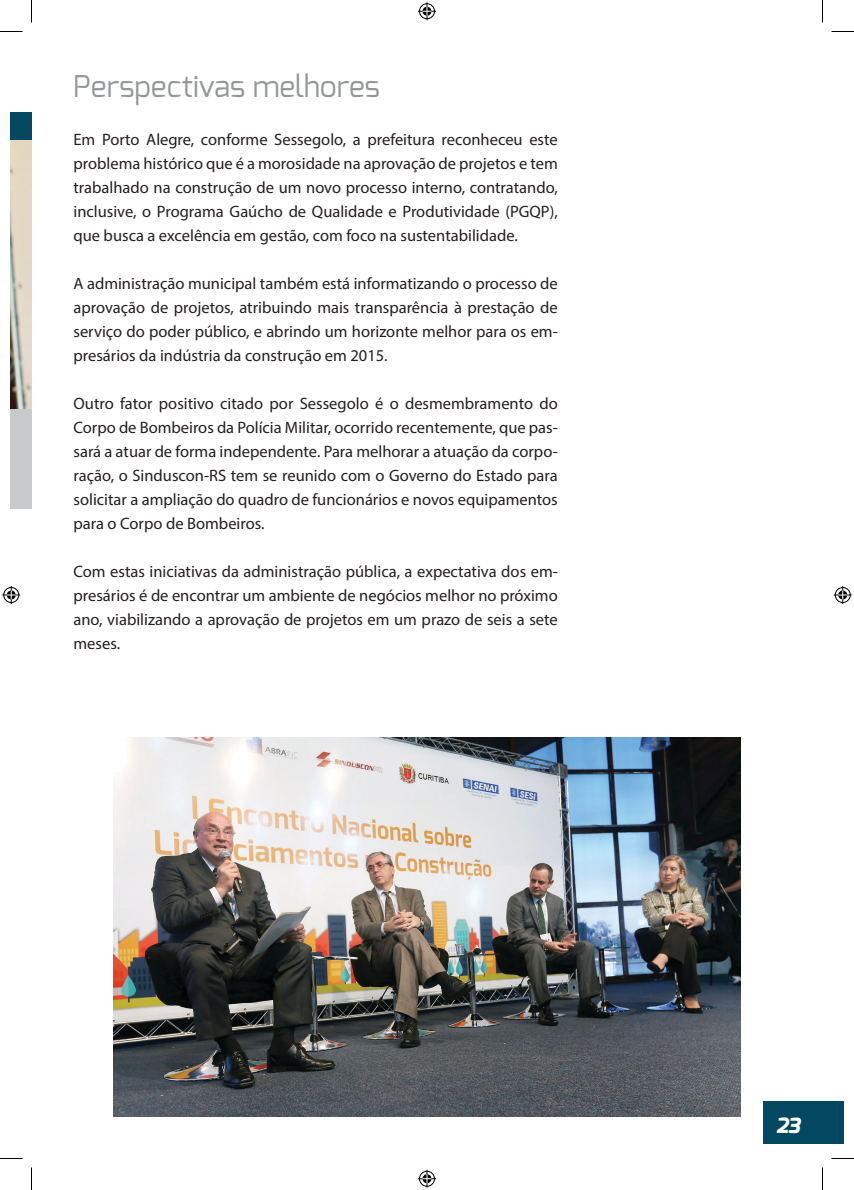
<style>
.page{position:relative;width:854px;height:1190px;background:#fff}
.page>*{position:absolute;margin:0;border:0;box-sizing:border-box;transform-origin:0 0}
.t1{font:30px "Exo";color:#949698}
.t2{font:italic 800 21px "Exo";color:#fff}
.t3{font:16.5px/24px "Myriad Pro";color:#231f20;text-align:justify}
</style>
<div class="page">
<div style="left:10px;top:325px;width:22px;height:184px;background:#c7c9cb"></div>
<img style="left:10px;top:140px;width:22px;height:268px">
<img style="left:113px;top:738px;width:627px;height:378px">
<div style="left:763px;top:1101px;width:81px;height:42px;background:#034860"></div>
<div style="left:10px;top:113px;width:22px;height:27px;background:#034860"></div>
<svg style="left:0;top:31px;width:22px;height:1px"></svg>
<svg style="left:831px;top:31px;width:23px;height:1px"></svg>
<svg style="left:0;top:1158px;width:22px;height:1px"></svg>
<svg style="left:831px;top:1158px;width:23px;height:1px"></svg>
<svg style="left:31px;top:0;width:1px;height:22px"></svg>
<svg style="left:31px;top:1167px;width:1px;height:23px"></svg>
<svg style="left:822px;top:0;width:1px;height:22px"></svg>
<svg style="left:822px;top:1167px;width:1px;height:23px"></svg>
<svg style="left:418px;top:2px;width:18px;height:18px"></svg>
<svg style="left:418px;top:1170px;width:18px;height:18px"></svg>
<svg style="left:2px;top:586px;width:18px;height:18px"></svg>
<svg style="left:834px;top:586px;width:18px;height:18px"></svg>
<p class="t1" style="left:74px;top:67px;width:308px">Perspectivas melhores</p>
<p class="t3" style="left:74px;top:127px;width:486px">Em Porto Alegre, conforme Sessegolo, a prefeitura reconheceu este problema histórico que é a morosidade na aprovação de projetos e tem trabalhado na construção de um novo processo interno, contratando, inclusive, o Programa Gaúcho de Qualidade e Produtividade (PGQP), que busca a excelência em gestão, com foco na sustentabilidade.</p>
<p class="t3" style="left:74px;top:271px;width:486px">A administração municipal também está informatizando o processo de aprovação de projetos, atribuindo mais transparência à prestação de serviço do poder público, e abrindo um horizonte melhor para os em&shy;presários da indústria da construção em 2015.</p>
<p class="t3" style="left:74px;top:391px;width:486px">Outro fator positivo citado por Sessegolo é o desmembramento do Corpo de Bombeiros da Polícia Militar, ocorrido recentemente, que pas&shy;sará a atuar de forma independente. Para melhorar a atuação da corpo&shy;ração, o Sinduscon-RS tem se reunido com o Governo do Estado para solicitar a ampliação do quadro de funcionários e novos equipamentos para o Corpo de Bombeiros.</p>
<p class="t3" style="left:74px;top:559px;width:486px">Com estas iniciativas da administração pública, a expectativa dos em&shy;presários é de encontrar um ambiente de negócios melhor no próximo ano, viabilizando a aprovação de projetos em um prazo de seis a sete meses.</p>
<p class="t2" style="left:776px;top:1111px;width:26px">23</p>
</div>
